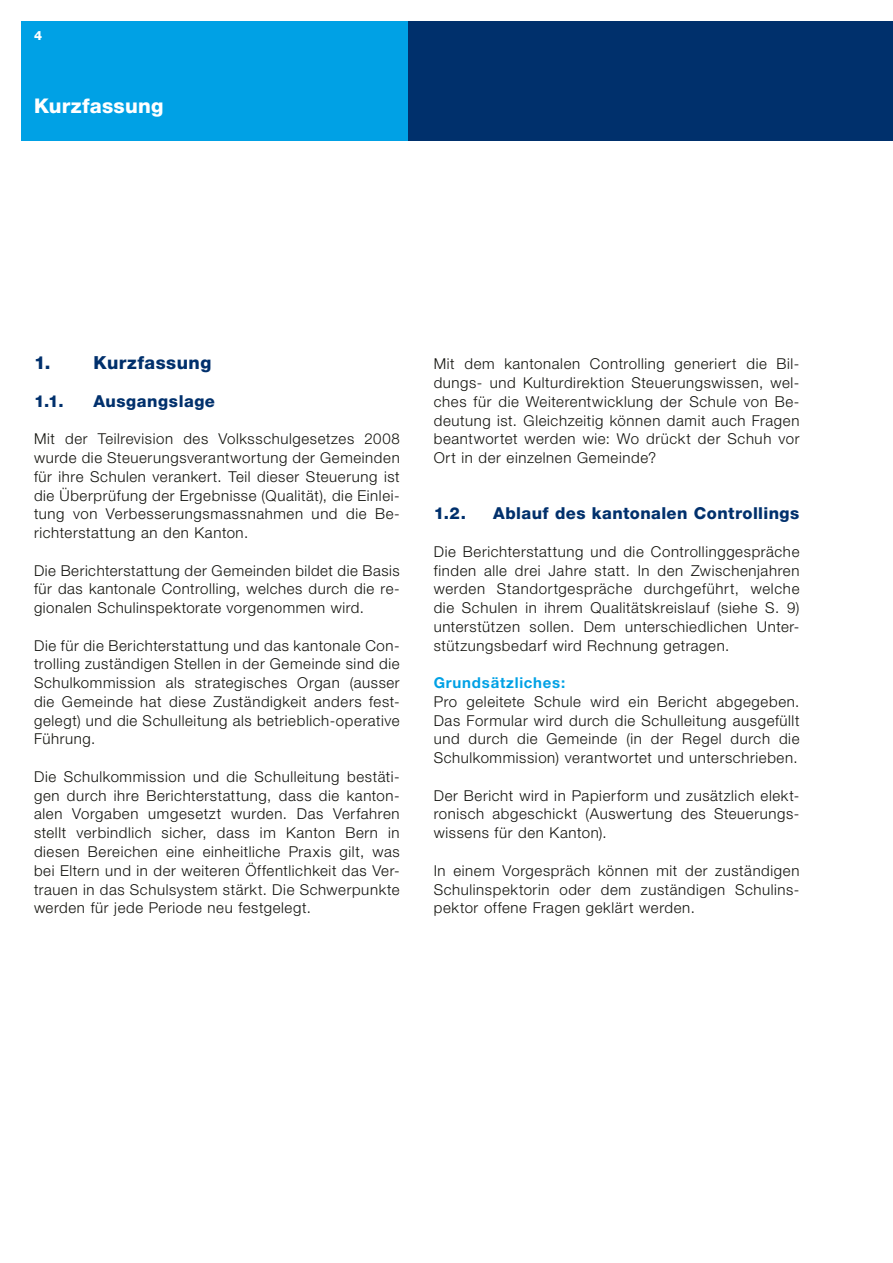
<style>
.page{position:relative;width:893px;height:1263px;background:#fff}
.page>*{position:absolute;margin:0;border:0;box-sizing:border-box;transform-origin:0 0}
.t1{font:800 20.25px "Helvetica Neue";letter-spacing:.015em;color:#fff}
.t2{font:800 18px "Helvetica Neue";letter-spacing:.03em;color:#00306c}
.t3{font:800 16.5px "Helvetica Neue";letter-spacing:.025em;color:#00306c}
.t4{font:300 15px/18.8px "Helvetica Neue";letter-spacing:.04em;color:#12120d;text-align:justify}
.t5{font:700 15px "Helvetica Neue";letter-spacing:.05em;color:#00a1e5}
.t6{font:800 12.75px "Helvetica Neue";color:#fff}
</style>
<div class="page">
<div style="left:408px;top:21px;width:485px;height:119px;background:#00306c"></div>
<div style="left:21px;top:21px;width:387px;height:119px;background:#00a1e5"></div>
<p class="t6" style="left:34px;top:28px;width:10px">4</p>
<h1 class="t1" style="left:34px;top:94px;width:131px">Kurzfassung</h1>
<p class="t2" style="left:34px;top:352px;width:179px">1. Kurzfassung</p>
<p class="t3" style="left:34px;top:391px;width:31px">1.1.</p>
<p class="t3" style="left:94px;top:391px;width:123px">Ausgangslage</p>
<p class="t4" style="left:34px;top:429px;width:367px">Mit der Teilrevision des Volksschulgesetzes 2008 wurde die Steuerungsverantwortung der Gemeinden für ihre Schulen verankert. Teil dieser Steuerung ist die Überprüfung der Ergebnisse (Qualität), die Einlei&shy;tung von Verbesserungsmassnahmen und die Be&shy;richterstattung an den Kanton.</p>
<p class="t4" style="left:34px;top:561px;width:367px">Die Berichterstattung der Gemeinden bildet die Basis für das kantonale Controlling, welches durch die re&shy;gionalen Schulinspektorate vorgenommen wird.</p>
<p class="t4" style="left:34px;top:636px;width:367px">Die für die Berichterstattung und das kantonale Con&shy;trolling zuständigen Stellen in der Gemeinde sind die Schulkommission als strategisches Organ (ausser die Gemeinde hat diese Zuständigkeit anders fest&shy;gelegt) und die Schulleitung als betrieblich-operative Führung.</p>
<p class="t4" style="left:34px;top:767px;width:367px">Die Schulkommission und die Schulleitung bestäti&shy;gen durch ihre Berichterstattung, dass die kanton&shy;alen Vorgaben umgesetzt wurden. Das Verfahren stellt verbindlich sicher, dass im Kanton Bern in diesen Bereichen eine einheitliche Praxis gilt, was bei Eltern und in der weiteren Öffentlichkeit das Ver&shy;trauen in das Schulsystem stärkt. Die Schwerpunkte werden für jede Periode neu festgelegt.</p>
<p class="t4" style="left:434px;top:354px;width:367px">Mit dem kantonalen Controlling generiert die Bil&shy;dungs- und Kulturdirektion Steuerungswissen, wel&shy;ches für die Weiterentwicklung der Schule von Be&shy;deutung ist. Gleichzeitig können damit auch Fragen beantwortet werden wie: Wo drückt der Schuh vor Ort in der einzelnen Gemeinde?</p>
<p class="t3" style="left:434px;top:504px;width:34px">1.2.</p>
<p class="t3" style="left:493px;top:504px;width:308px">Ablauf des kantonalen Controllings</p>
<p class="t4" style="left:434px;top:542px;width:367px">Die Berichterstattung und die Controllinggespräche finden alle drei Jahre statt. In den Zwischenjahren werden Standortgespräche durchgeführt, welche die Schulen in ihrem Qualitätskreislauf (siehe S. 9) unterstützen sollen. Dem unterschiedlichen Unter&shy;stützungsbedarf wird Rechnung getragen.</p>
<p class="t5" style="left:434px;top:674px;width:133px">Grundsätzliches:</p>
<p class="t4" style="left:434px;top:692px;width:367px">Pro geleitete Schule wird ein Bericht abgegeben.<br>Das Formular wird durch die Schulleitung ausgefüllt und durch die Gemeinde (in der Regel durch die Schulkommission) verantwortet und unterschrieben.</p>
<p class="t4" style="left:434px;top:786px;width:367px">Der Bericht wird in Papierform und zusätzlich elekt&shy;ronisch abgeschickt (Auswertung des Steuerungs&shy;wissens für den Kanton).</p>
<p class="t4" style="left:434px;top:861px;width:367px">In einem Vorgespräch können mit der zuständigen Schulinspektorin oder dem zuständigen Schulins&shy;pektor offene Fragen geklärt werden.</p>
</div>
